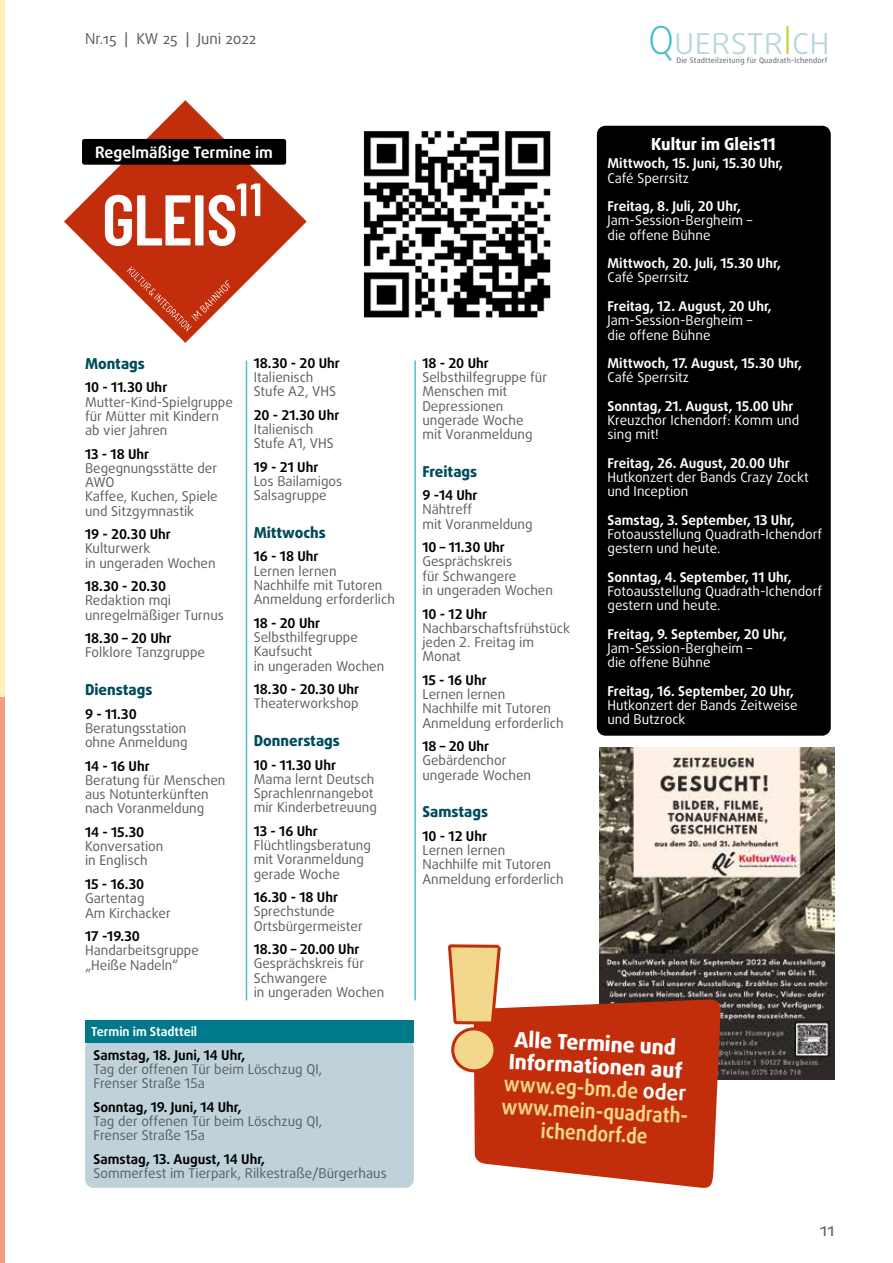
<style>
.page{position:relative;width:893px;height:1263px;background:#fff}
.page>*{position:absolute;margin:0;border:0;box-sizing:border-box;transform-origin:0 0}
.t1{font:300 38.55px "Daxline Pro";letter-spacing:-.01em;color:#b7d6e0}
.t2{font:700 21px/22.5px "Daxline Pro";color:#f2d78d;text-align:center;scale:.9 1}
.t3{font:18px "Daxline Pro";color:#585e5e}
.t4{font:800 16.5px "Daxline Pro";color:#fff}
.t5{font:700 15.75px "Daxline Pro";color:#fff}
.t6{font:800 15px "Daxline Pro";color:#004b5c}
.t7{font:15px "Daxline Pro";color:#585e5e}
.t8{font:13.5px/14.2px "Daxline Pro";color:#585e5e}
.t9{font:13.5px/14.2px "Daxline Pro";color:#fff}
.t10{font:700 13.5px "Daxline Pro";color:#000}
.t11{font:700 13.5px "Daxline Pro";color:#fff}
.t12{font:700 12.45px "Daxline Pro";color:#fff}
.t13{font:7.5px "Daxline Pro";letter-spacing:.025em;color:#585e5e}
.s1{color:#4dbed0}
.s2{color:#c6d34c}
.s3{font-weight:800;color:#fff}
.s4{color:#fff}
</style>
<div class="page">
<hr style="left:0;top:0;width:4px;height:697px;background:#fff3bb">
<hr style="left:0;top:697px;width:4px;height:566px;background:#f39b84">
<img style="left:363px;top:131px;width:188px;height:187px">
<div style="left:597px;top:126px;width:234px;height:610px;background:#000;border-radius:9px"></div>
<div style="left:85px;top:1039px;width:329px;height:149px;background:#bfd2da;border-radius:9px"></div>
<div style="left:85px;top:1020px;width:329px;height:23px;background:#00798b"></div>
<svg style="left:64px;top:100px;width:243px;height:243px"></svg>
<svg style="left:105px;top:195px;width:98px;height:51px"></svg>
<svg style="left:209px;top:183px;width:51px;height:63px"></svg>
<svg style="left:127px;top:266px;width:103px;height:65px"></svg>
<div style="left:82px;top:139px;width:204px;height:26px;background:#000;border-radius:3px"></div>
<hr style="left:246px;top:360px;width:1px;height:640px;background:#4cbed0">
<hr style="left:414px;top:360px;width:2px;height:640px;background:#4cbed0">
<img style="left:600px;top:748px;width:235px;height:332px">
<svg style="left:474px;top:999px;width:248px;height:189px;background:#c64224"></svg>
<svg style="left:448px;top:944px;width:54px;height:130px;background:#e7b07b"></svg>
<p class="t7" style="left:85px;top:28px;width:173px">Nr.15 | KW 25 | Juni 2022</p>
<h1 class="t1" style="left:648px;top:14px;width:183px"><span class="s1">Q</span>uerstr<span class="s2">I</span>ch</h1>
<p class="t13" style="left:676px;top:55px;width:153px">Die Stadtteilzeitung für Quadrath-Ichendorf</p>
<p class="t5" style="left:95px;top:142px;width:179px">Regelmäßige Termine im</p>
<p class="t6" style="left:85px;top:353px;width:61px">Montags</p>
<p class="t10" style="left:85px;top:378px;width:84px">10 - 11.30 Uhr</p>
<p class="t8" style="left:85px;top:395px;width:149px">Mutter-Kind-Spielgruppe für Mütter mit Kindern ab vier Jahren</p>
<p class="t10" style="left:85px;top:445px;width:66px">13 - 18 Uhr</p>
<p class="t8" style="left:85px;top:461px;width:134px">Begegnungsstätte der<br>AWO<br>Kaffee, Kuchen, Spiele und Sitzgymnastik</p>
<p class="t10" style="left:85px;top:525px;width:87px">19 - 20.30 Uhr</p>
<p class="t8" style="left:85px;top:542px;width:132px">Kulturwerk<br>in ungeraden Wochen</p>
<p class="t10" style="left:85px;top:577px;width:83px">18.30 - 20.30</p>
<p class="t8" style="left:85px;top:594px;width:140px">Redaktion mqi unregelmäßiger Turnus</p>
<p class="t10" style="left:85px;top:629px;width:88px">18.30 – 20 Uhr</p>
<p class="t8" style="left:85px;top:646px;width:122px">Folklore Tanzgruppe</p>
<p class="t6" style="left:85px;top:680px;width:69px">Dienstags</p>
<p class="t10" style="left:85px;top:705px;width:53px">9 - 11.30</p>
<p class="t8" style="left:85px;top:721px;width:104px">Beratungsstation ohne Anmeldung</p>
<p class="t10" style="left:85px;top:757px;width:66px">14 - 16 Uhr</p>
<p class="t8" style="left:85px;top:773px;width:142px">Beratung für Menschen aus Notunterkünften nach Voranmeldung</p>
<p class="t10" style="left:85px;top:823px;width:61px">14 - 15.30</p>
<p class="t8" style="left:85px;top:839px;width:80px">Konversation in Englisch</p>
<p class="t10" style="left:85px;top:875px;width:61px">15 - 16.30</p>
<p class="t8" style="left:85px;top:891px;width:87px">Gartentag<br>Am Kirchacker</p>
<p class="t10" style="left:85px;top:927px;width:56px">17 -19.30</p>
<p class="t8" style="left:85px;top:943px;width:115px">Handarbeitsgruppe „Heiße Nadeln“</p>
<p class="t12" style="left:91px;top:1023px;width:108px">Termin im Stadtteil</p>
<p class="t10" style="left:254px;top:354px;width:88px">18.30 - 20 Uhr</p>
<p class="t8" style="left:254px;top:370px;width:84px">Italienisch<br>Stufe A2, VHS</p>
<p class="t10" style="left:254px;top:406px;width:87px">20 - 21.30 Uhr</p>
<p class="t8" style="left:254px;top:422px;width:82px">Italienisch<br>Stufe A1, VHS</p>
<p class="t10" style="left:254px;top:458px;width:66px">19 - 21 Uhr</p>
<p class="t8" style="left:254px;top:474px;width:90px">Los Bailamigos<br>Salsagruppe</p>
<p class="t6" style="left:254px;top:523px;width:74px">Mittwochs</p>
<p class="t10" style="left:254px;top:548px;width:66px">16 - 18 Uhr</p>
<p class="t8" style="left:254px;top:564px;width:143px">Lernen lernen<br>Nachhilfe mit Tutoren<br>Anmeldung erforderlich</p>
<p class="t10" style="left:254px;top:614px;width:68px">18 - 20 Uhr</p>
<p class="t8" style="left:254px;top:630px;width:132px">Selbsthilfegruppe<br>Kaufsucht<br>in ungeraden Wochen</p>
<p class="t10" style="left:254px;top:680px;width:107px">18.30 - 20.30 Uhr</p>
<p class="t8" style="left:254px;top:696px;width:107px">Theaterworkshop</p>
<p class="t6" style="left:254px;top:731px;width:88px">Donnerstags</p>
<p class="t10" style="left:254px;top:756px;width:84px">10 - 11.30 Uhr</p>
<p class="t8" style="left:254px;top:772px;width:125px">Mama lernt Deutsch<br>Sprachlenrnangebot mir Kinderbetreuung</p>
<p class="t10" style="left:254px;top:822px;width:66px">13 - 16 Uhr</p>
<p class="t8" style="left:254px;top:838px;width:119px">Flüchtlingsberatung mit Voranmeldung gerade Woche</p>
<p class="t10" style="left:254px;top:888px;width:86px">16.30 - 18 Uhr</p>
<p class="t8" style="left:254px;top:904px;width:111px">Sprechstunde<br>Ortsbürgermeister</p>
<p class="t10" style="left:254px;top:940px;width:107px">18.30 – 20.00 Uhr</p>
<p class="t8" style="left:254px;top:956px;width:132px">Gesprächskreis für<br>Schwangere<br>in ungeraden Wochen</p>
<p class="t10" style="left:94px;top:1046px;width:153px">Samstag, 18. Juni, 14 Uhr,</p>
<p class="t8" style="left:94px;top:1062px;width:230px">Tag der offenen Tür beim Löschzug QI,<br>Frenser Straße 15a</p>
<p class="t10" style="left:94px;top:1098px;width:149px">Sonntag, 19. Juni, 14 Uhr,</p>
<p class="t8" style="left:94px;top:1114px;width:230px">Tag der offenen Tür beim Löschzug QI,<br>Frenser Straße 15a</p>
<p class="t10" style="left:94px;top:1150px;width:173px">Samstag, 13. August, 14 Uhr,</p>
<p class="t8" style="left:94px;top:1166px;width:295px">Sommerfest im Tierpark, Rilkestraße/Bürgerhaus</p>
<p class="t10" style="left:422px;top:354px;width:68px">18 - 20 Uhr</p>
<p class="t8" style="left:422px;top:370px;width:126px">Selbsthilfegruppe für<br>Menschen mit<br>Depressionen ungerade Woche<br>mit Voranmeldung</p>
<p class="t6" style="left:422px;top:461px;width:56px">Freitags</p>
<p class="t10" style="left:422px;top:486px;width:57px">9 -14 Uhr</p>
<p class="t8" style="left:422px;top:503px;width:112px">Nähtreff<br>mit Voranmeldung</p>
<p class="t10" style="left:422px;top:538px;width:84px">10 – 11.30 Uhr</p>
<p class="t8" style="left:422px;top:555px;width:132px">Gesprächskreis<br>für Schwangere<br>in ungeraden Wochen</p>
<p class="t10" style="left:422px;top:605px;width:66px">10 - 12 Uhr</p>
<p class="t8" style="left:422px;top:621px;width:149px">Nachbarschaftsfrühstück jeden 2. Freitag im<br>Monat</p>
<p class="t10" style="left:422px;top:671px;width:66px">15 - 16 Uhr</p>
<p class="t8" style="left:422px;top:687px;width:143px">Lernen lernen<br>Nachhilfe mit Tutoren<br>Anmeldung erforderlich</p>
<p class="t10" style="left:422px;top:737px;width:68px">18 – 20 Uhr</p>
<p class="t8" style="left:422px;top:753px;width:110px">Gebärdenchor ungerade Wochen</p>
<p class="t6" style="left:422px;top:802px;width:67px">Samstags</p>
<p class="t10" style="left:422px;top:827px;width:66px">10 - 12 Uhr</p>
<p class="t8" style="left:422px;top:843px;width:143px">Lernen lernen<br>Nachhilfe mit Tutoren<br>Anmeldung erforderlich</p>
<p class="t4" style="left:651px;top:133px;width:126px">Kultur im Gleis11</p>
<p class="t11" style="left:607px;top:155px;width:177px">Mittwoch, 15. Juni, 15.30 Uhr,</p>
<p class="t9" style="left:607px;top:171px;width:83px">Café Sperrsitz</p>
<p class="t11" style="left:607px;top:197px;width:135px">Freitag, 8. Juli, 20 Uhr,</p>
<p class="t9" style="left:607px;top:214px;width:146px">Jam-Session-Bergheim – die offene Bühne</p>
<p class="t11" style="left:607px;top:254px;width:175px">Mittwoch, 20. Juli, 15.30 Uhr,</p>
<p class="t9" style="left:607px;top:271px;width:83px">Café Sperrsitz</p>
<p class="t11" style="left:607px;top:297px;width:166px">Freitag, 12. August, 20 Uhr,</p>
<p class="t9" style="left:607px;top:313px;width:146px">Jam-Session-Bergheim – die offene Bühne</p>
<p class="t11" style="left:607px;top:354px;width:196px">Mittwoch, 17. August, 15.30 Uhr,</p>
<p class="t9" style="left:607px;top:370px;width:83px">Café Sperrsitz</p>
<p class="t11" style="left:607px;top:397px;width:188px">Sonntag, 21. August, 15.00 Uhr</p>
<p class="t9" style="left:607px;top:413px;width:193px">Kreuzchor Ichendorf: Komm und sing mit!</p>
<p class="t11" style="left:607px;top:454px;width:184px">Freitag, 26. August, 20.00 Uhr</p>
<p class="t9" style="left:607px;top:470px;width:203px">Hutkonzert der Bands Crazy Zockt und Inception</p>
<p class="t11" style="left:607px;top:511px;width:189px">Samstag, 3. September, 13 Uhr,</p>
<p class="t9" style="left:607px;top:527px;width:216px">Fotoausstellung Quadrath-Ichendorf gestern und heute.</p>
<p class="t11" style="left:607px;top:568px;width:186px">Sonntag, 4. September, 11 Uhr,</p>
<p class="t9" style="left:607px;top:584px;width:216px">Fotoausstellung Quadrath-Ichendorf gestern und heute.</p>
<p class="t11" style="left:607px;top:625px;width:181px">Freitag, 9. September, 20 Uhr,</p>
<p class="t9" style="left:607px;top:641px;width:146px">Jam-Session-Bergheim – die offene Bühne</p>
<p class="t11" style="left:607px;top:682px;width:188px">Freitag, 16. September, 20 Uhr,</p>
<p class="t9" style="left:607px;top:698px;width:192px">Hutkonzert der Bands Zeitweise und Butzrock</p>
<h2 class="t2" style="left:506px;top:1028px;width:212px;rotate:3deg"><span class="s3">Alle Termine und<br>Informationen auf </span>www.eg-bm.de <span class="s4">oder </span>www.mein-quadrath&shy;ichendorf.de</h2>
<h3 class="t3" style="left:820px;top:1218px;width:16px">11</h3>
</div>
